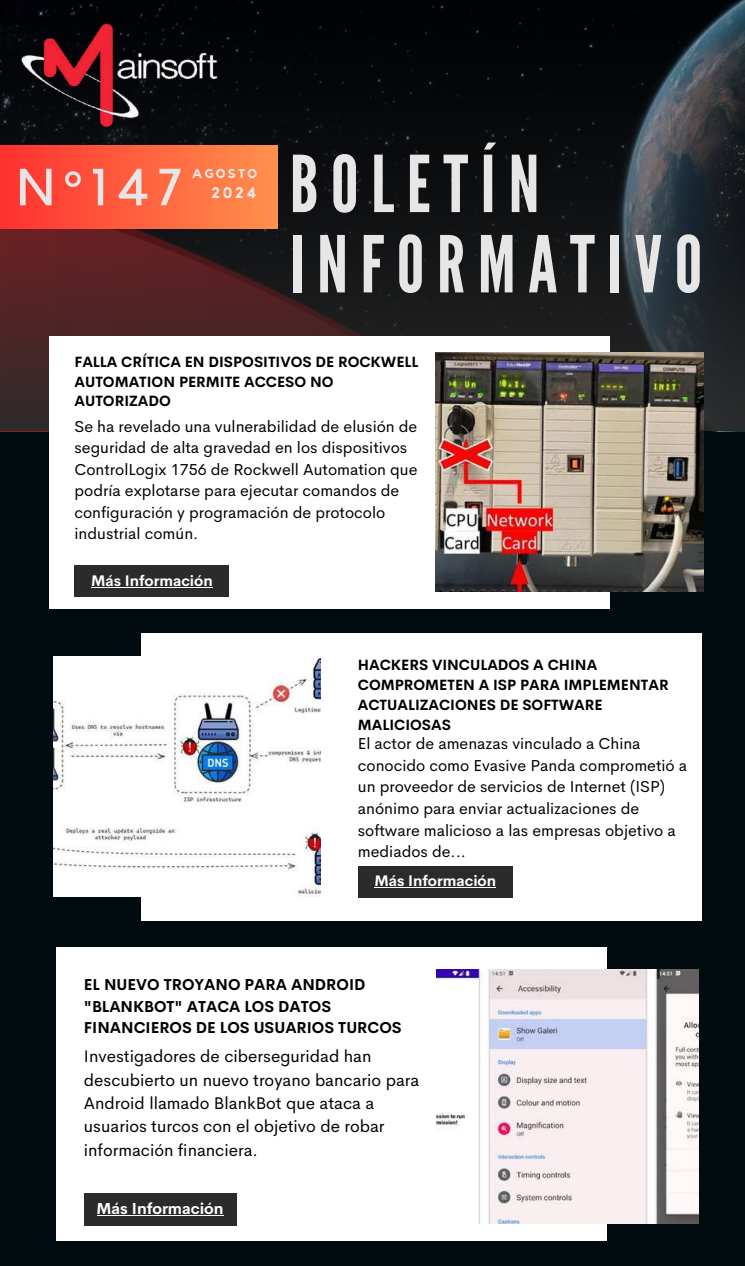
<style>
.page{position:relative;width:745px;height:1266px;background:#fff}
.page>*{position:absolute;margin:0;border:0;box-sizing:border-box;transform-origin:0 0}
.t1{font:78.12px/80.2px "League Gothic";letter-spacing:.16em;color:#e6e6e6}
.t2{font:51.5px "Kollektif";color:#e6e6e6}
.t3{font:16.88px/23.5px "Cerebri Sans";color:#000}
.t4{font:15.88px/21.5px "Cerebri Sans";color:#000}
.t5{font:700 15.62px "Cerebri Sans";color:#fff}
.t6{font:700 15.5px/21.5px "Cerebri Sans";color:#000}
.t7{font:700 15.25px "Kollektif";color:#e6e6e6}
.t8{font:700 15px "Cerebri Sans";color:#fff}
.t9{font:700 14.5px/19.8px "Cerebri Sans";color:#000}
.t10{font:700 12.75px "Kollektif";letter-spacing:.175em;color:#e6e6e6}
</style>
<div class="page">
<div style="left:0;top:0;width:744px;height:1266px;background:#010b10"></div>
<svg style="left:0;top:0;width:744px;height:431px"></svg>
<div style="left:49px;top:336px;width:561px;height:272px;background:#fff"></div>
<img style="left:436px;top:353px;width:267px;height:239px">
<div style="left:74px;top:565px;width:155px;height:32px;background:#2b2b2b"></div>
<hr style="left:91px;top:587px;width:122px;height:1px;background:#fff">
<div style="left:141px;top:633px;width:560px;height:287px;background:#fff"></div>
<img style="left:53px;top:657px;width:267px;height:239px">
<div style="left:358px;top:866px;width:154px;height:31px;background:#2b2b2b"></div>
<hr style="left:374px;top:887px;width:122px;height:1px;background:#fff">
<img style="left:17px;top:16px;width:206px;height:118px">
<div style="left:56px;top:947px;width:551px;height:293px;background:#fff"></div>
<img style="left:436px;top:969px;width:262px;height:255px">
<div style="left:84px;top:1193px;width:152px;height:32px;background:#2b2b2b"></div>
<hr style="left:97px;top:1215px;width:126px;height:1px;background:#fff">
<div style="left:0;top:146px;width:277px;height:82px;background:linear-gradient(to right,#ff3131,#ff904d)"></div>
<h2 class="t2" style="left:17px;top:164px;width:167px">N°147</h2>
<p class="t10" style="left:192px;top:168px;width:66px">AGOSTO</p>
<p class="t7" style="left:211px;top:186px;width:47px">2024</p>
<h1 class="t1" style="left:290px;top:146px;width:414px">BOLETÍN<br>INFORMATIVO</h1>
<p class="t9" style="left:74px;top:352px;width:345px">FALLA CRÍTICA EN DISPOSITIVOS DE ROCKWELL<br>AUTOMATION PERMITE ACCESO NO<br>AUTORIZADO</p>
<p class="t4" style="left:74px;top:415px;width:344px">Se ha revelado una vulnerabilidad de elusión de seguridad de alta gravedad en los dispositivos ControlLogix 1756 de Rockwell Automation que podría explotarse para ejecutar comandos de configuración y programación de protocolo industrial común.</p>
<p class="t8" style="left:91px;top:571px;width:123px">Más Información</p>
<p class="t9" style="left:358px;top:655px;width:312px">HACKERS VINCULADOS A CHINA<br>COMPROMETEN A ISP PARA IMPLEMENTAR<br>ACTUALIZACIONES DE SOFTWARE<br>MALICIOSAS</p>
<p class="t4" style="left:358px;top:733px;width:331px">El actor de amenazas vinculado a China conocido como Evasive Panda comprometió a un proveedor de servicios de Internet (ISP) anónimo para enviar actualizaciones de software malicioso a las empresas objetivo a mediados de...</p>
<p class="t8" style="left:374px;top:871px;width:123px">Más Información</p>
<p class="t6" style="left:84px;top:974px;width:319px">EL NUEVO TROYANO PARA ANDROID "BLANKBOT" ATACA LOS DATOS<br>FINANCIEROS DE LOS USUARIOS TURCOS</p>
<p class="t3" style="left:84px;top:1044px;width:337px">Investigadores de ciberseguridad han descubierto un nuevo troyano bancario para Android llamado BlankBot que ataca a usuarios turcos con el objetivo de robar información financiera.</p>
<p class="t5" style="left:97px;top:1198px;width:128px">Más Información</p>
</div>
